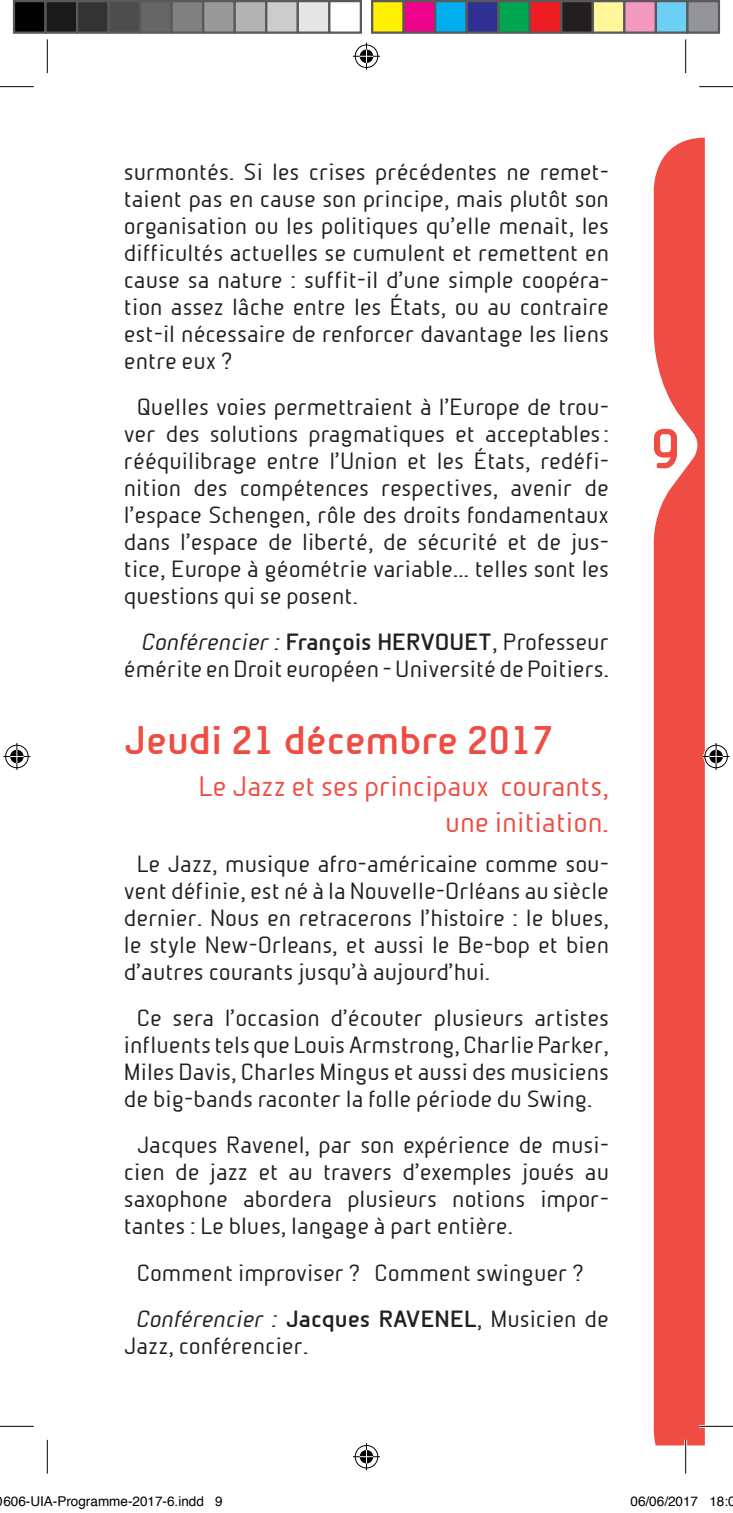
<style>
.page{position:relative;width:733px;height:1513px;background:#fff}
.page>*{position:absolute;margin:0;border:0;box-sizing:border-box;transform-origin:0 0}
.t1{font:700 54px "Beta Sans";color:#ef4d44}
.t2{font:700 38.25px "Beta Sans";color:#ef4d44}
.t3{font:27px/36px "Beta Sans";color:#ef4d44;text-align:right}
.t4{font:22.5px/27px "Beta Sans";color:#231f20;text-align:justify}
.t5{font:13.5px "Helvetica";color:#000}
.s1{font-style:italic}
.s2{font-weight:700}
</style>
<div class="page">
<svg style="left:653px;top:138px;width:51px;height:1307px;background:#f05a52"></svg>
<hr style="left:699px;top:1425px;width:33px;height:2px;background:#fff">
<hr style="left:684px;top:1439px;width:2px;height:34px;background:#fff">
<hr style="left:0;top:86px;width:34px;height:1px;background:#000">
<hr style="left:699px;top:86px;width:33px;height:1px;background:#000">
<hr style="left:0;top:1426px;width:34px;height:1px;background:#000">
<hr style="left:699px;top:1426px;width:33px;height:1px;background:#000">
<hr style="left:47px;top:39px;width:1px;height:34px;background:#000">
<hr style="left:47px;top:1439px;width:1px;height:34px;background:#000">
<hr style="left:685px;top:39px;width:1px;height:34px;background:#000">
<hr style="left:685px;top:1439px;width:1px;height:34px;background:#000">
<svg style="left:353px;top:43px;width:27px;height:27px"></svg>
<svg style="left:353px;top:1443px;width:27px;height:27px"></svg>
<svg style="left:3px;top:743px;width:27px;height:27px"></svg>
<svg style="left:702px;top:743px;width:27px;height:27px"></svg>
<div style="left:14px;top:1px;width:32px;height:32px;background:#000"></div>
<div style="left:13px;top:0;width:34px;height:34px;border:2px solid #595959"></div>
<div style="left:46px;top:1px;width:31px;height:32px;background:#1a1a1a"></div>
<div style="left:44px;top:0;width:34px;height:34px;border:2px solid #595959"></div>
<div style="left:77px;top:1px;width:32px;height:32px;background:#333"></div>
<div style="left:76px;top:0;width:34px;height:34px;border:2px solid #595959"></div>
<div style="left:109px;top:1px;width:31px;height:32px;background:#4d4d4d"></div>
<div style="left:107px;top:0;width:34px;height:34px;border:2px solid #595959"></div>
<div style="left:140px;top:1px;width:32px;height:32px;background:#666"></div>
<div style="left:139px;top:0;width:34px;height:34px;border:2px solid #595959"></div>
<div style="left:172px;top:1px;width:31px;height:32px;background:#808080"></div>
<div style="left:170px;top:0;width:34px;height:34px;border:2px solid #595959"></div>
<div style="left:203px;top:1px;width:32px;height:32px;background:#999"></div>
<div style="left:202px;top:0;width:34px;height:34px;border:2px solid #595959"></div>
<div style="left:235px;top:1px;width:31px;height:32px;background:#b3b3b3"></div>
<div style="left:233px;top:0;width:34px;height:34px;border:2px solid #595959"></div>
<div style="left:266px;top:1px;width:32px;height:32px;background:#ccc"></div>
<div style="left:265px;top:0;width:34px;height:34px;border:2px solid #595959"></div>
<div style="left:298px;top:1px;width:31px;height:32px;background:#e6e6e6"></div>
<div style="left:296px;top:0;width:34px;height:34px;border:2px solid #595959"></div>
<div style="left:328px;top:0;width:34px;height:34px;border:2px solid #595959"></div>
<div style="left:372px;top:1px;width:31px;height:32px;background:#fff101"></div>
<div style="left:371px;top:0;width:33px;height:34px;border:2px solid #595959"></div>
<div style="left:403px;top:1px;width:32px;height:32px;background:#ed028c"></div>
<div style="left:402px;top:0;width:34px;height:34px;border:2px solid #595959"></div>
<div style="left:435px;top:1px;width:31px;height:32px;background:#00aeef"></div>
<div style="left:434px;top:0;width:33px;height:34px;border:2px solid #595959"></div>
<div style="left:466px;top:1px;width:32px;height:32px;background:#2e3092"></div>
<div style="left:465px;top:0;width:34px;height:34px;border:2px solid #595959"></div>
<div style="left:498px;top:1px;width:31px;height:32px;background:#00a54f"></div>
<div style="left:497px;top:0;width:33px;height:34px;border:2px solid #595959"></div>
<div style="left:529px;top:1px;width:32px;height:32px;background:#ee1d23"></div>
<div style="left:528px;top:0;width:34px;height:34px;border:2px solid #595959"></div>
<div style="left:561px;top:1px;width:31px;height:32px;background:#231f20"></div>
<div style="left:560px;top:0;width:33px;height:34px;border:2px solid #595959"></div>
<div style="left:592px;top:1px;width:32px;height:32px;background:#fff79a"></div>
<div style="left:591px;top:0;width:34px;height:34px;border:2px solid #595959"></div>
<div style="left:624px;top:1px;width:31px;height:32px;background:#f499c2"></div>
<div style="left:623px;top:0;width:33px;height:34px;border:2px solid #595959"></div>
<div style="left:655px;top:1px;width:32px;height:32px;background:#6bcff6"></div>
<div style="left:654px;top:0;width:34px;height:34px;border:2px solid #595959"></div>
<div style="left:687px;top:1px;width:31px;height:32px;background:#939598"></div>
<div style="left:686px;top:0;width:33px;height:34px;border:2px solid #595959"></div>
<p class="t4" style="left:124px;top:158px;width:486px">surmontés. Si les crises précédentes ne remet&shy;taient pas en cause son principe, mais plutôt son organisation ou les politiques qu’elle menait, les difficultés actuelles se cumulent et remettent en cause sa nature : suffit-il d’une simple coopéra&shy;tion assez lâche entre les États, ou au contraire est-il nécessaire de renforcer davantage les liens entre eux ?</p>
<p class="t4" style="left:124px;top:393px;width:486px;text-indent:13px">Quelles voies permettraient à l’Europe de trou&shy;ver des solutions pragmatiques et acceptables : rééquilibrage entre l’Union et les États, redéfi&shy;nition des compétences respectives, avenir de l’espace Schengen, rôle des droits fondamentaux dans l’espace de liberté, de sécurité et de jus&shy;tice, Europe à géométrie variable... telles sont les questions qui se posent.</p>
<p class="t4" style="left:124px;top:628px;width:486px;text-align:right"><span class="s1">Conférencier :</span> <span class="s2">François HERVOUET</span>, Professeur émérite en Droit européen - Université de Poitiers.</p>
<h2 class="t2" style="left:124px;top:718px;width:431px">Jeudi 21 décembre 2017</h2>
<p class="t3" style="left:198px;top:768px;width:412px">Le Jazz et ses principaux courants, une initiation.</p>
<p class="t4" style="left:124px;top:850px;width:486px;text-indent:13px">Le Jazz, musique afro-américaine comme sou&shy;vent définie, est né à la Nouvelle-Orléans au siècle dernier. Nous en retracerons l’histoire : le blues, le style New-Orleans, et aussi le Be-bop et bien d’autres courants jusqu’à aujourd’hui.</p>
<p class="t4" style="left:124px;top:1004px;width:486px;text-indent:13px">Ce sera l’occasion d’écouter plusieurs artistes influents tels que Louis Armstrong, Charlie Parker, Miles Davis, Charles Mingus et aussi des musiciens de big-bands raconter la folle période du Swing.</p>
<p class="t4" style="left:124px;top:1132px;width:486px;text-indent:13px">Jacques Ravenel, par son expérience de musi&shy;cien de jazz et au travers d’exemples joués au saxophone abordera plusieurs notions impor&shy;tantes : Le blues, langage à part entière.</p>
<p class="t4" style="left:137px;top:1249px;width:473px;line-height:46.1px">Comment improviser ? Comment swinguer ?<br><span class="s1">Conférencier :</span> <span class="s2">Jacques RAVENEL</span>, Musicien de</p>
<p class="t4" style="left:124px;top:1332px;width:186px">Jazz, conférencier.</p>
<h1 class="t1" style="left:649px;top:417px;width:32px">9</h1>
<p class="t5" style="left:3px;top:1491px;width:221px">606-UIA-Programme-2017-6.indd 9</p>
<p class="t5" style="left:630px;top:1491px;width:107px">06/06/2017 18:0</p>
</div>
